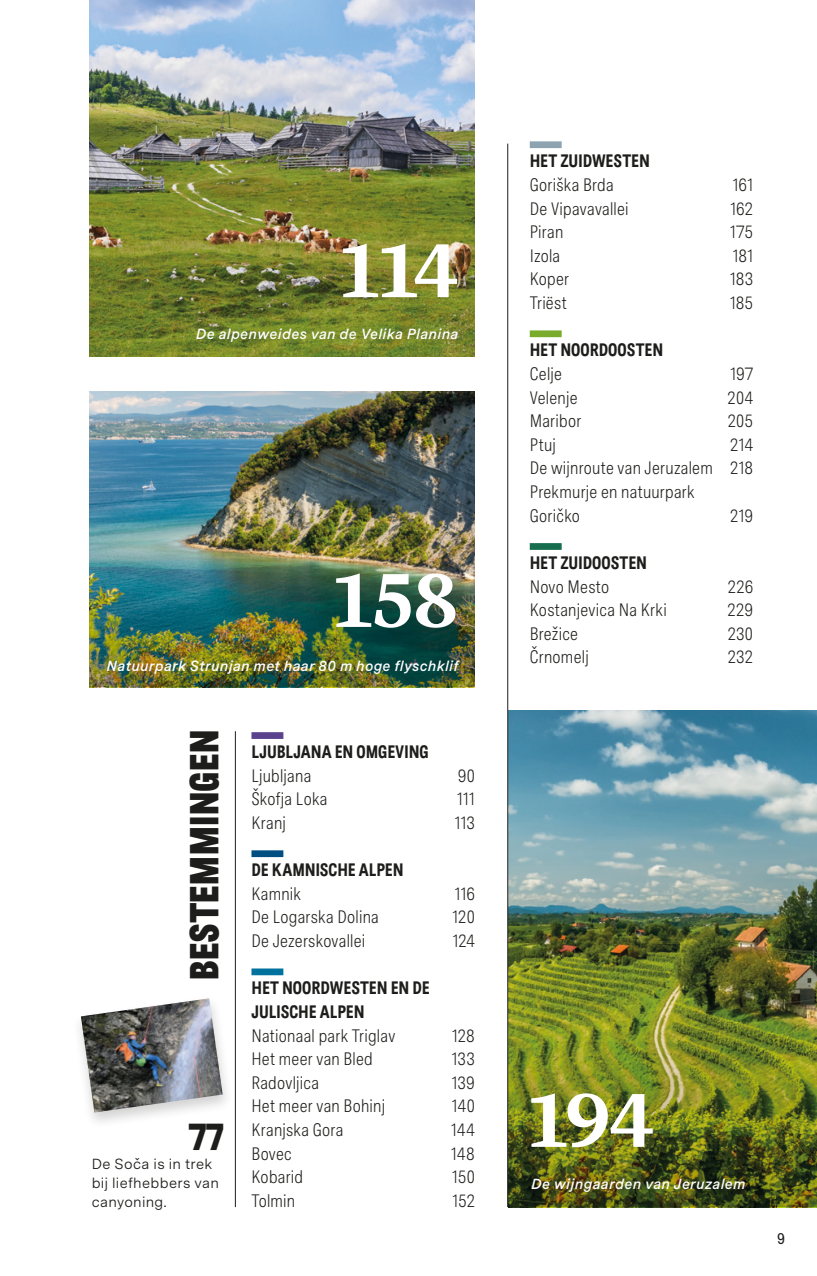
<style>
.page{position:relative;width:817px;height:1276px;background:#fff}
.page>*{position:absolute;margin:0;border:0;box-sizing:border-box;transform-origin:0 0}
.t1{font:700 76.5px "Messina Serif";letter-spacing:-.015em;color:#fff}
.t2{font:900 condensed 40.5px "Messina Sans";letter-spacing:-.025em;color:#1d1d1b}
.t3{font:900 condensed 38.25px "Messina Sans";color:#1d1d1b}
.t4{font:300 condensed 18px/23.6px "Messina Sans";letter-spacing:.015em;color:#1d1d1b}
.t5{font:700 condensed 18px/23.6px "Messina Sans";letter-spacing:-.005em;color:#1d1d1b}
.t6{font:condensed 15.75px "Messina Sans";color:#1d1d1b}
.t7{font:italic 600 14.62px "Messina Sans";letter-spacing:.02em;color:#fff}
.t8{font:14.62px/19.1px "Messina Sans";letter-spacing:.02em;color:#1d1d1b}
</style>
<div class="page">
<hr style="left:0;top:120px;width:1px;height:449px;background:#1d1d1b">
<img style="left:89px;top:0;width:386px;height:356px">
<hr style="left:235px;top:731px;width:1px;height:476px;background:#1d1d1b">
<hr style="left:507px;top:144px;width:1px;height:1063px;background:#1d1d1b">
<div style="left:251px;top:732px;width:32px;height:7px;background:#5a428c"></div>
<div style="left:251px;top:850px;width:32px;height:7px;background:#004f80"></div>
<div style="left:251px;top:968px;width:32px;height:7px;background:#00729d"></div>
<div style="left:529px;top:141px;width:32px;height:7px;background:#8da3b0"></div>
<div style="left:529px;top:330px;width:32px;height:7px;background:#79ac2c"></div>
<div style="left:529px;top:543px;width:32px;height:7px;background:#176d4d"></div>
<div style="left:72px;top:995px;width:162px;height:133px;background:#1d1d1b;opacity:.2"></div>
<img style="left:81px;top:998px;width:142px;height:114px">
<img style="left:89px;top:392px;width:386px;height:295px">
<img style="left:507px;top:711px;width:309px;height:496px">
<h1 class="t1" style="left:339px;top:213px;width:120px">114</h1>
<p class="t7" style="left:196px;top:323px;width:264px">De alpenweides van de Velika Planina</p>
<h1 class="t1" style="left:332px;top:542px;width:127px">158</h1>
<p class="t7" style="left:107px;top:655px;width:353px">Natuurpark Strunjan met haar 80 m hoge flyschklif</p>
<h2 class="t2" style="left:174px;top:980px;width:253px;rotate:-90deg">BESTEMMINGEN</h2>
<h3 class="t3" style="left:189px;top:1107px;width:36px">77</h3>
<p class="t8" style="left:92px;top:1153px;width:129px">De Soča is in trek bij liefhebbers van canyoning.</p>
<p class="t5" style="left:251px;top:739px;width:179px">LJUBLJANA EN OMGEVING</p>
<p class="t4" style="left:251px;top:763px;width:61px">Ljubljana</p>
<p class="t4" style="left:457px;top:763px;width:19px">90</p>
<p class="t4" style="left:251px;top:786px;width:77px">Škofja Loka</p>
<p class="t4" style="left:457px;top:786px;width:19px">111</p>
<p class="t4" style="left:251px;top:810px;width:36px">Kranj</p>
<p class="t4" style="left:454px;top:810px;width:22px">113</p>
<p class="t5" style="left:251px;top:857px;width:154px">DE KAMNISCHE ALPEN</p>
<p class="t4" style="left:251px;top:881px;width:51px">Kamnik</p>
<p class="t4" style="left:454px;top:881px;width:22px">116</p>
<p class="t4" style="left:251px;top:905px;width:129px">De Logarska Dolina</p>
<p class="t4" style="left:452px;top:905px;width:24px">120</p>
<p class="t4" style="left:251px;top:928px;width:115px">De Jezerskovallei</p>
<p class="t4" style="left:452px;top:928px;width:24px">124</p>
<p class="t5" style="left:251px;top:975px;width:180px">HET NOORDWESTEN EN DE<br>JULISCHE ALPEN</p>
<p class="t4" style="left:251px;top:1023px;width:145px">Nationaal park Triglav</p>
<p class="t4" style="left:451px;top:1023px;width:25px">128</p>
<p class="t4" style="left:251px;top:1046px;width:123px">Het meer van Bled</p>
<p class="t4" style="left:451px;top:1046px;width:25px">133</p>
<p class="t4" style="left:251px;top:1070px;width:69px">Radovljica</p>
<p class="t4" style="left:451px;top:1070px;width:25px">139</p>
<p class="t4" style="left:251px;top:1093px;width:135px">Het meer van Bohinj</p>
<p class="t4" style="left:451px;top:1093px;width:25px">140</p>
<p class="t4" style="left:251px;top:1117px;width:93px">Kranjska Gora</p>
<p class="t4" style="left:451px;top:1117px;width:25px">144</p>
<p class="t4" style="left:251px;top:1141px;width:42px">Bovec</p>
<p class="t4" style="left:451px;top:1141px;width:25px">148</p>
<p class="t4" style="left:251px;top:1164px;width:53px">Kobarid</p>
<p class="t4" style="left:452px;top:1164px;width:24px">150</p>
<p class="t4" style="left:251px;top:1188px;width:45px">Tolmin</p>
<p class="t4" style="left:452px;top:1188px;width:24px">152</p>
<p class="t5" style="left:529px;top:148px;width:121px">HET ZUIDWESTEN</p>
<p class="t4" style="left:529px;top:172px;width:85px">Goriška Brda</p>
<p class="t4" style="left:732px;top:172px;width:22px">161</p>
<p class="t4" style="left:529px;top:196px;width:100px">De Vipavavallei</p>
<p class="t4" style="left:730px;top:196px;width:25px">162</p>
<p class="t4" style="left:529px;top:219px;width:35px">Piran</p>
<p class="t4" style="left:729px;top:219px;width:25px">175</p>
<p class="t4" style="left:529px;top:243px;width:32px">Izola</p>
<p class="t4" style="left:732px;top:243px;width:22px">181</p>
<p class="t4" style="left:529px;top:267px;width:41px">Koper</p>
<p class="t4" style="left:729px;top:267px;width:25px">183</p>
<p class="t4" style="left:529px;top:290px;width:38px">Triëst</p>
<p class="t4" style="left:729px;top:290px;width:25px">185</p>
<p class="t5" style="left:529px;top:337px;width:135px">HET NOORDOOSTEN</p>
<p class="t4" style="left:529px;top:361px;width:34px">Celje</p>
<p class="t4" style="left:729px;top:361px;width:25px">197</p>
<p class="t4" style="left:529px;top:385px;width:49px">Velenje</p>
<p class="t4" style="left:727px;top:385px;width:27px">204</p>
<p class="t4" style="left:529px;top:408px;width:53px">Maribor</p>
<p class="t4" style="left:727px;top:408px;width:27px">205</p>
<p class="t4" style="left:529px;top:432px;width:28px">Ptuj</p>
<p class="t4" style="left:529px;top:432px;width:225px;text-indent:200px">214<br>De wijnroute van Jeruzalem 218<br>Prekmurje en natuurpark<br>Goričko</p>
<p class="t4" style="left:730px;top:503px;width:25px">219</p>
<p class="t5" style="left:529px;top:550px;width:119px">HET ZUIDOOSTEN</p>
<p class="t4" style="left:529px;top:574px;width:81px">Novo Mesto</p>
<p class="t4" style="left:727px;top:574px;width:27px">226</p>
<p class="t4" style="left:529px;top:597px;width:139px">Kostanjevica Na Krki</p>
<p class="t4" style="left:727px;top:597px;width:27px">229</p>
<p class="t4" style="left:529px;top:621px;width:50px">Brežice</p>
<p class="t4" style="left:727px;top:621px;width:27px">230</p>
<p class="t4" style="left:529px;top:645px;width:61px">Črnomelj</p>
<p class="t4" style="left:727px;top:645px;width:27px">232</p>
<h1 class="t1" style="left:527px;top:1062px;width:128px">194</h1>
<p class="t7" style="left:531px;top:1173px;width:216px">De wijngaarden van Jeruzalem</p>
<p class="t6" style="left:777px;top:1227px;width:9px">9</p>
</div>
